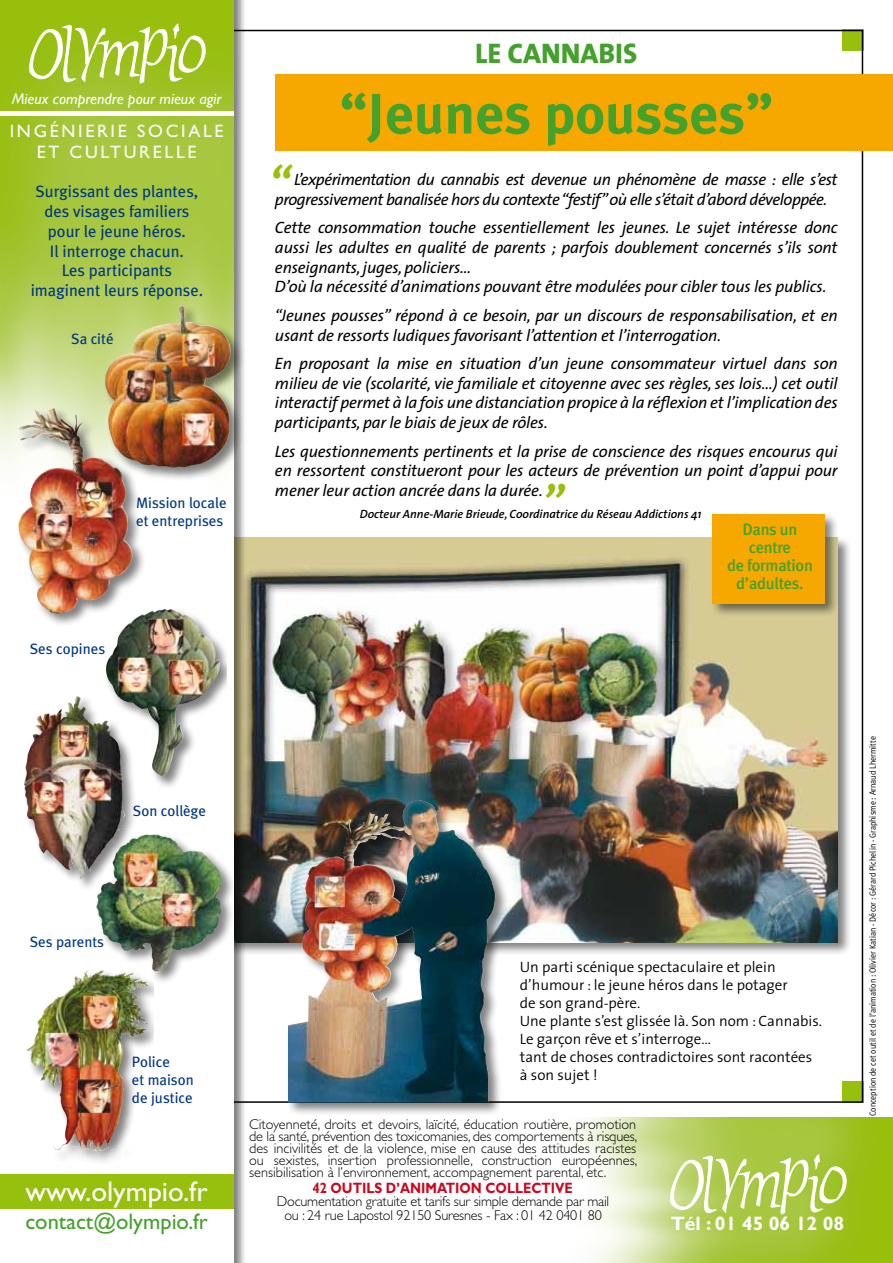
<style>
.page{position:relative;width:893px;height:1263px;background:#fff}
.page>*{position:absolute;margin:0;border:0;box-sizing:border-box;transform-origin:0 0}
.t1{font:700 57px "Meta Plus";color:#44a12b}
.t2{font:italic 700 45px "The Sans";color:#97bf0d}
.t3{font:28.5px "Gill Sans";color:#fff}
.t4{font:800 28.5px "Thesis Sans";color:#44a12b}
.t5{font:22.5px "Gill Sans";color:#44a12b}
.t6{font:700 19.5px "Gill Sans";color:#fff}
.t7{font:18px/21.6px "Gill Sans";letter-spacing:.15em;color:#fff;text-align:center}
.t8{font:italic 16.5px/19.8px "The Sans";letter-spacing:-.01em;color:#000}
.t9{font:italic 16.5px/19.8px "The Sans";letter-spacing:-.03em;color:#000}
.t10{font:16.5px/19.8px "Meta Plus";color:#003882;text-align:center}
.t11{font:500 16.5px/18px "Meta Plus";letter-spacing:-.02em;color:#44a12b;text-align:center}
.t12{font:italic 15.75px "Gill Sans";color:#fff}
.t13{font:300 15px/18px "The Sans";color:#000}
.t14{font:15px/18px "Meta Plus";color:#003882}
.t15{font:700 15px "Gill Sans";color:#cd071e;scale:.87 1}
.t16{font:300 14.25px/12px "Gill Sans";letter-spacing:-.015em;color:#000;text-align:justify}
.t17{font:italic 600 12px "The Sans";color:#000}
.t18{font:9px "Meta Plus Normal";color:#000;scale:.9 1}
</style>
<div class="page">
<div style="left:842px;top:30px;width:21px;height:21px;background:#97bf0d"></div>
<div style="left:842px;top:1081px;width:21px;height:22px;background:#97bf0d"></div>
<img style="left:570px;top:1117px;width:323px;height:146px">
<svg style="left:669px;top:1153px;width:178px;height:62px"></svg>
<div style="left:275px;top:74px;width:618px;height:76px;background:#f7a800"></div>
<div style="left:216px;top:535px;width:636px;height:422px;background:#000;opacity:.5"></div>
<img style="left:247px;top:538px;width:591px;height:404px">
<div style="left:0;top:0;width:247px;height:1263px;background:#000;opacity:.5"></div>
<div style="left:0;top:0;width:234px;height:1263px;background:#fff"></div>
<img style="left:0;top:0;width:234px;height:465px">
<svg style="left:28px;top:22px;width:178px;height:62px"></svg>
<div style="left:0;top:111px;width:234px;height:5px;background:#fff"></div>
<div style="left:0;top:1175px;width:234px;height:34px;background:#97bf0d"></div>
<div style="left:710px;top:512px;width:129px;height:106px;background:#000;opacity:.5"></div>
<div style="left:713px;top:514px;width:112px;height:90px;background:#f7a800"></div>
<div style="left:94px;top:607px;width:133px;height:183px;background:#000;opacity:.5"></div>
<img style="left:96px;top:609px;width:125px;height:174px">
<div style="left:18px;top:967px;width:136px;height:198px;background:#000;opacity:.5"></div>
<img style="left:41px;top:969px;width:61px;height:47px">
<div style="left:94px;top:832px;width:142px;height:153px;background:#000;opacity:.5"></div>
<img style="left:96px;top:834px;width:124px;height:137px">
<div style="left:15px;top:406px;width:130px;height:221px;background:#000;opacity:.5"></div>
<img style="left:17px;top:410px;width:121px;height:205px">
<div style="left:103px;top:303px;width:142px;height:177px;background:#000;opacity:.5"></div>
<img style="left:102px;top:306px;width:132px;height:162px">
<div style="left:21px;top:694px;width:117px;height:198px;background:#000;opacity:.5"></div>
<img style="left:24px;top:696px;width:100px;height:183px">
<div style="left:286px;top:797px;width:223px;height:318px;background:#000;opacity:.5"></div>
<img style="left:348px;top:800px;width:70px;height:33px">
<p class="t12" style="left:12px;top:90px;width:211px">Mieux comprendre pour mieux agir</p>
<p class="t7" style="left:10px;top:120px;width:215px">INGÉNIERIE SOCIALE<br>ET CULTURELLE</p>
<p class="t10" style="left:31px;top:181px;width:174px">Surgissant des plantes, des visages familiers pour le jeune héros.<br>Il interroge chacun.<br>Les participants imaginent leurs réponse.</p>
<p class="t14" style="left:71px;top:329px;width:44px">Sa cité</p>
<p class="t14" style="left:136px;top:493px;width:92px">Mission locale et entreprises</p>
<p class="t14" style="left:30px;top:640px;width:77px">Ses copines</p>
<h3 class="t4" style="left:475px;top:30px;width:164px">LE CANNABIS</h3>
<h1 class="t1" style="left:340px;top:81px;width:435px">“Jeunes pousses”</h1>
<h2 class="t2" style="left:269px;top:146px;width:23px">“</h2>
<p class="t9" style="left:275px;top:169px;width:564px;text-indent:19px">L’expérimentation du cannabis est devenue un phénomène de masse : elle s’est progressivement banalisée hors du contexte “festif” où elle s’était d’abord développée.</p>
<p class="t8" style="left:275px;top:217px;width:564px">Cette consommation touche essentiellement les jeunes. Le sujet intéresse donc aussi les adultes en qualité de parents ; parfois doublement concernés s’ils sont enseignants, juges, policiers…<br>D’où la nécessité d’animations pouvant être modulées pour cibler tous les publics.</p>
<p class="t8" style="left:275px;top:305px;width:564px">“Jeunes pousses” répond à ce besoin, par un discours de responsabilisation, et en usant de ressorts ludiques favorisant l’attention et l’interrogation.</p>
<p class="t8" style="left:275px;top:353px;width:564px;text-align:justify">En proposant la mise en situation d’un jeune consommateur virtuel dans son milieu de vie (scolarité, vie familiale et citoyenne avec ses règles, ses lois…) cet outil interactif permet à la fois une distanciation propice à la réflexion et l’implication des participants, par le biais de jeux de rôles.</p>
<p class="t8" style="left:275px;top:441px;width:564px;text-align:justify">Les questionnements pertinents et la prise de conscience des risques encourus qui en ressortent constitueront pour les acteurs de prévention un point d’appui pour mener leur action ancrée dans la durée.</p>
<h2 class="t2" style="left:542px;top:464px;width:23px">”</h2>
<p class="t17" style="left:360px;top:504px;width:343px">Docteur Anne-Marie Brieude, Coordinatrice du Réseau Addictions 41</p>
<p class="t11" style="left:727px;top:520px;width:87px">Dans un centre<br>de formation d’adultes.</p>
<p class="t14" style="left:133px;top:801px;width:75px">Son collège</p>
<p class="t14" style="left:30px;top:933px;width:76px">Ses parents</p>
<p class="t14" style="left:132px;top:1052px;width:63px">Police<br>et maison de justice</p>
<h3 class="t3" style="left:26px;top:1174px;width:184px">www.olympio.fr</h3>
<h3 class="t5" style="left:25px;top:1208px;width:184px">contact@olympio.fr</h3>
<p class="t13" style="left:520px;top:957px;width:304px">Un parti scénique spectaculaire et plein d’humour : le jeune héros dans le potager<br>de son grand-père.<br>Une plante s’est glissée là. Son nom : Cannabis.<br>Le garçon rêve et s’interroge…<br>tant de choses contradictoires sont racontées à son sujet !</p>
<p class="t16" style="left:249px;top:1118px;width:390px">Citoyenneté, droits et devoirs, laïcité, éducation routière, promotion de la santé, prévention des toxicomanies, des comportements à risques, des incivilités et de la violence, mise en cause des attitudes racistes ou sexistes, insertion professionnelle, construction européennes, sensibilisation à l’environnement, accompagnement parental, etc.</p>
<p class="t15" style="left:313px;top:1179px;width:301px">42 OUTILS D’ANIMATION COLLECTIVE</p>
<p class="t16" style="left:277px;top:1195px;width:334px;line-height:13.5px;text-align:center">Documentation gratuite et tarifs sur simple demande par mail ou : 24 rue Lapostol 92150 Suresnes - Fax : 01 42 0401 80</p>
<p class="t6" style="left:671px;top:1212px;width:175px">Tél : 01 45 06 12 08</p>
<p class="t18" style="left:867px;top:1116px;width:424px;rotate:-90deg">Conception de cet outil et de l’animation : Olivier Katian - Décor : Gérard Pichelin - Graphisme : Arnaud Lhermitte</p>
</div>
